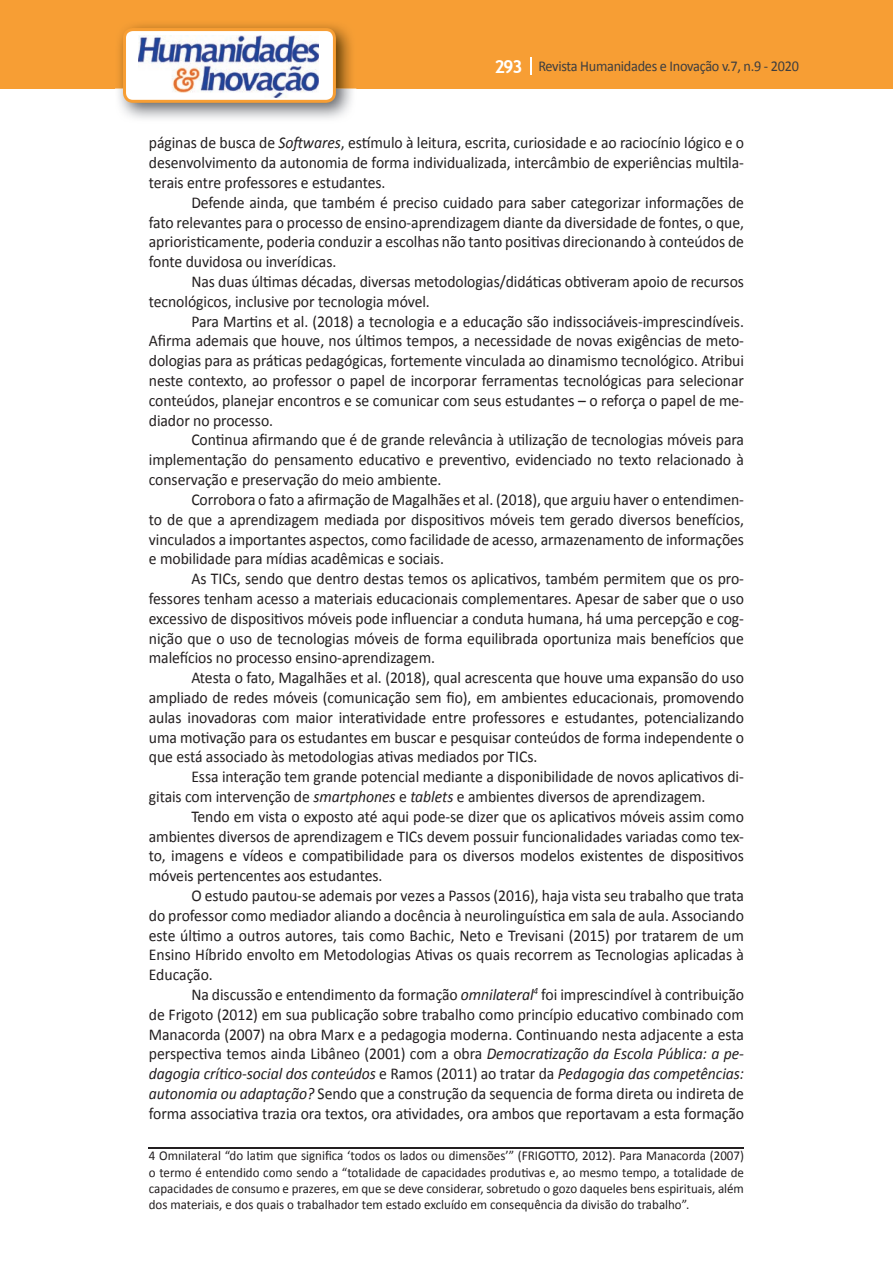
<style>
.page{position:relative;width:893px;height:1263px;background:#fff}
.page>*{position:absolute;margin:0;border:0;box-sizing:border-box;transform-origin:0 0}
.t1{font:16.5px/19.8px "Calibri";letter-spacing:-.005em;color:#231f20;text-align:justify;scale:.95 1}
.t2{font:15px "Calibri";letter-spacing:-.02em;color:#3e3e3f;scale:.95 1}
.t3{font:13.5px/16.2px "Calibri";color:#231f20;text-align:justify;scale:.96 1}
.s1{font-family:"Trebuchet MS";font-weight:700;font-size:18px;color:#fff}
.s2{font-style:italic}
</style>
<div class="page">
<div style="left:0;top:0;width:893px;height:88px;background:#f79e34"></div>
<svg style="left:530px;top:57px;width:2px;height:18px"></svg>
<img style="left:115px;top:24px;width:241px;height:95px">
<svg style="left:123px;top:28px;width:213px;height:75px"></svg>
<hr style="left:149px;top:1148px;width:595px;height:1px;background:#231f20">
<p class="t2" style="left:495px;top:57px;width:322px"><span class="s1">293</span> Revista Humanidades e Inovação v.7, n.9 - 2020</p>
<p class="t1" style="left:149px;top:133px;width:628px">páginas de busca de <span class="s2">Softwares</span>, estímulo à leitura, escrita, curiosidade e ao raciocínio lógico e o desenvolvimento da autonomia de forma individualizada, intercâmbio de experiências multila&shy;terais entre professores e estudantes.</p>
<p class="t1" style="left:149px;top:193px;width:628px;text-indent:43px">Defende ainda, que também é preciso cuidado para saber categorizar informações de fato relevantes para o processo de ensino-aprendizagem diante da diversidade de fontes, o que, aprioristicamente, poderia conduzir a escolhas não tanto positivas direcionando à conteúdos de fonte duvidosa ou inverídicas.</p>
<p class="t1" style="left:149px;top:272px;width:628px;text-indent:43px">Nas duas últimas décadas, diversas metodologias/didáticas obtiveram apoio de recursos tecnológicos, inclusive por tecnologia móvel.</p>
<p class="t1" style="left:149px;top:311px;width:628px;text-indent:43px">Para Martins et al. (2018) a tecnologia e a educação são indissociáveis-imprescindíveis.<br>Afirma ademais que houve, nos últimos tempos, a necessidade de novas exigências de meto&shy;dologias para as práticas pedagógicas, fortemente vinculada ao dinamismo tecnológico. Atribui neste contexto, ao professor o papel de incorporar ferramentas tecnológicas para selecionar conteúdos, planejar encontros e se comunicar com seus estudantes – o reforça o papel de me&shy;diador no processo.</p>
<p class="t1" style="left:149px;top:430px;width:628px;text-indent:43px">Continua afirmando que é de grande relevância à utilização de tecnologias móveis para implementação do pensamento educativo e preventivo, evidenciado no texto relacionado à conservação e preservação do meio ambiente.</p>
<p class="t1" style="left:149px;top:490px;width:628px;text-indent:43px">Corrobora o fato a afirmação de Magalhães et al. (2018), que arguiu haver o entendimen&shy;to de que a aprendizagem mediada por dispositivos móveis tem gerado diversos benefícios, vinculados a importantes aspectos, como facilidade de acesso, armazenamento de informações e mobilidade para mídias acadêmicas e sociais.</p>
<p class="t1" style="left:149px;top:569px;width:628px;text-indent:43px">As TICs, sendo que dentro destas temos os aplicativos, também permitem que os pro&shy;fessores tenham acesso a materiais educacionais complementares. Apesar de saber que o uso excessivo de dispositivos móveis pode influenciar a conduta humana, há uma percepção e cog&shy;nição que o uso de tecnologias móveis de forma equilibrada oportuniza mais benefícios que malefícios no processo ensino-aprendizagem.</p>
<p class="t1" style="left:149px;top:668px;width:628px;text-indent:43px">Atesta o fato, Magalhães et al. (2018), qual acrescenta que houve uma expansão do uso ampliado de redes móveis (comunicação sem fio), em ambientes educacionais, promovendo aulas inovadoras com maior interatividade entre professores e estudantes, potencializando uma motivação para os estudantes em buscar e pesquisar conteúdos de forma independente o que está associado às metodologias ativas mediados por TICs.</p>
<p class="t1" style="left:149px;top:767px;width:628px;text-indent:43px">Essa interação tem grande potencial mediante a disponibilidade de novos aplicativos di&shy;gitais com intervenção de <span class="s2">smartphones</span> e <span class="s2">tablets</span> e ambientes diversos de aprendizagem.</p>
<p class="t1" style="left:149px;top:806px;width:628px;text-indent:43px">Tendo em vista o exposto até aqui pode-se dizer que os aplicativos móveis assim como ambientes diversos de aprendizagem e TICs devem possuir funcionalidades variadas como tex&shy;to, imagens e vídeos e compatibilidade para os diversos modelos existentes de dispositivos móveis pertencentes aos estudantes.</p>
<p class="t1" style="left:149px;top:886px;width:628px;text-indent:43px">O estudo pautou-se ademais por vezes a Passos (2016), haja vista seu trabalho que trata do professor como mediador aliando a docência à neurolinguística em sala de aula. Associando este último a outros autores, tais como Bachic, Neto e Trevisani (2015) por tratarem de um Ensino Híbrido envolto em Metodologias Ativas os quais recorrem as Tecnologias aplicadas à Educação.</p>
<p class="t1" style="left:149px;top:985px;width:628px;text-indent:43px">Na discussão e entendimento da formação <span class="s2">omnilateral</span><sup>4</sup> foi imprescindível à contribuição de Frigoto (2012) em sua publicação sobre trabalho como princípio educativo combinado com Manacorda (2007) na obra Marx e a pedagogia moderna. Continuando nesta adjacente a esta perspectiva temos ainda Libâneo (2001) com a obra <span class="s2">Democratização da Escola Pública: a pe&shy;dagogia crítico-social dos conteúdos</span> e Ramos (2011) ao tratar da <span class="s2">Pedagogia das competências: autonomia ou adaptação?</span> Sendo que a construção da sequencia de forma direta ou indireta de forma associativa trazia ora textos, ora atividades, ora ambos que reportavam a esta formação</p>
<p class="t3" style="left:149px;top:1148px;width:621px">4 Omnilateral “do latim que significa ‘todos os lados ou dimensões’” (FRIGOTTO, 2012). Para Manacorda (2007) o termo é entendido como sendo a “totalidade de capacidades produtivas e, ao mesmo tempo, a totalidade de capacidades de consumo e prazeres, em que se deve considerar, sobretudo o gozo daqueles bens espirituais, além dos materiais, e dos quais o trabalhador tem estado excluído em consequência da divisão do trabalho”.</p>
</div>
